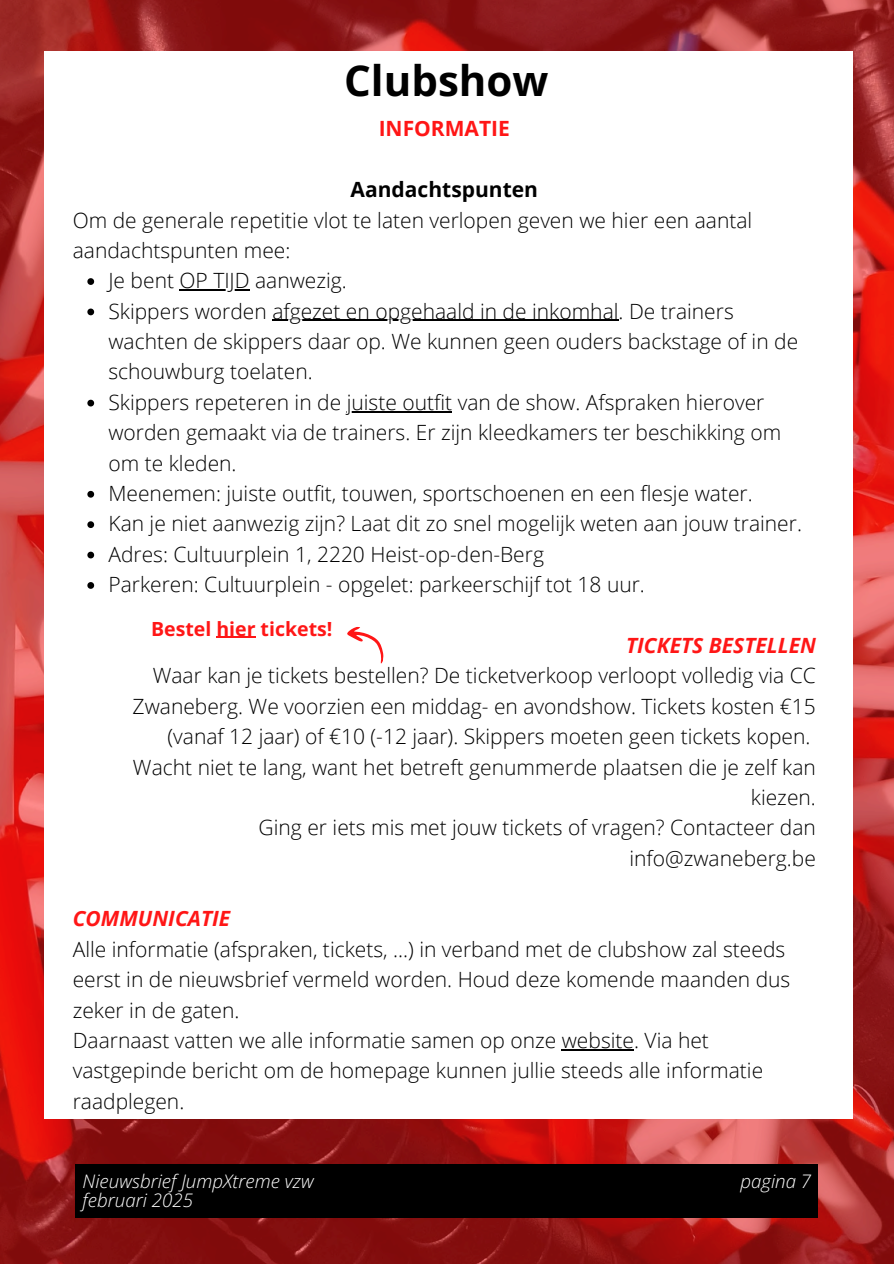
<style>
.page{position:relative;width:894px;height:1264px;background:#fff}
.page>*{position:absolute;margin:0;border:0;box-sizing:border-box;transform-origin:0 0}
.t1{font:700 42px "Open Sans";color:#000}
.t2{font:300 21px/30.3px "Open Sans";color:#000}
.t3{font:700 21px "Open Sans";color:#ff1616}
.t4{font:700 19.5px "Open Sans";color:#ff1616}
.t5{font:italic 300 18.6px "Open Sans";color:#fff}
.s1{font-weight:700}
.s2{font-weight:700;font-style:italic;color:#ff1616}
</style>
<div class="page">
<img style="left:0;top:0;width:893px;height:1263px">
<div style="left:75px;top:1163px;width:743px;height:54px;background:#000"></div>
<div style="left:44px;top:51px;width:808px;height:1067px;background:#fff"></div>
<svg style="left:87px;top:278px;width:7px;height:7px"></svg>
<hr style="left:179px;top:289px;width:70px;height:1px;background:#000">
<svg style="left:87px;top:308px;width:7px;height:7px"></svg>
<hr style="left:272px;top:320px;width:346px;height:1px;background:#000">
<svg style="left:87px;top:400px;width:7px;height:6px"></svg>
<hr style="left:346px;top:411px;width:106px;height:1px;background:#000">
<svg style="left:87px;top:491px;width:7px;height:6px"></svg>
<svg style="left:87px;top:521px;width:7px;height:7px"></svg>
<svg style="left:87px;top:551px;width:7px;height:7px"></svg>
<svg style="left:87px;top:582px;width:7px;height:7px"></svg>
<hr style="left:561px;top:1049px;width:73px;height:1px;background:#000">
<hr style="left:216px;top:636px;width:39px;height:2px;background:#ff1616">
<svg style="left:347px;top:626px;width:37px;height:38px"></svg>
<p class="t1" style="left:344px;top:51px;width:206px">Clubshow</p>
<h4 class="t3" style="left:378px;top:114px;width:133px">INFORMATIE</h4>
<p class="t2" style="left:73px;top:174px;width:680px;text-indent:278px"><span class="s1">Aandachtspunten<br></span>Om de generale repetitie vlot te laten verlopen geven we hier een aantal aandachtspunten mee:</p>
<p class="t2" style="left:108px;top:265px;width:240px">Je bent OP TIJD aanwezig.</p>
<p class="t2" style="left:108px;top:295px;width:626px">Skippers worden afgezet en opgehaald in de inkomhal. De trainers</p>
<p class="t2" style="left:108px;top:326px;width:691px">wachten de skippers daar op. We kunnen geen ouders backstage of in de schouwburg toelaten.<br>Skippers repeteren in de juiste outfit van de show. Afspraken hierover</p>
<p class="t2" style="left:108px;top:417px;width:674px">worden gemaakt via de trainers. Er zijn kleedkamers ter beschikking om om te kleden.<br>Meenemen: juiste outfit, touwen, sportschoenen en een flesje water.</p>
<p class="t2" style="left:108px;top:508px;width:694px">Kan je niet aanwezig zijn? Laat dit zo snel mogelijk weten aan jouw trainer.</p>
<p class="t2" style="left:108px;top:538px;width:437px">Adres: Cultuurplein 1, 2220 Heist-op-den-Berg</p>
<h4 class="t2" style="left:108px;top:569px;width:538px">Parkeren: Cultuurplein - opgelet: parkeerschijf tot 18 uur.</h4>
<p class="t4" style="left:151px;top:615px;width:183px">Bestel hier tickets!</p>
<h4 class="t2" style="left:133px;top:629px;width:684px;text-align:right"><span class="s2">TICKETS BESTELLEN<br></span>Waar kan je tickets bestellen? De ticketverkoop verloopt volledig via CC Zwaneberg. We voorzien een middag- en avondshow. Tickets kosten €15 (vanaf 12 jaar) of €10 (-12 jaar). Skippers moeten geen tickets kopen.<br>Wacht niet te lang, want het betreft genummerde plaatsen die je zelf kan kiezen.<br>Ging er iets mis met jouw tickets of vragen? Contacteer dan info@zwaneberg.be</h4>
<h3 class="t2" style="left:73px;top:903px;width:719px"><span class="s2">COMMUNICATIE<br></span>Alle informatie (afspraken, tickets, ...) in verband met de clubshow zal steeds eerst in de nieuwsbrief vermeld worden. Houd deze komende maanden dus zeker in de gaten.<br>Daarnaast vatten we alle informatie samen op onze website. Via het vastgepinde bericht om de homepage kunnen jullie steeds alle informatie raadplegen.</h3>
<p class="t5" style="left:83px;top:1168px;width:232px">Nieuwsbrief JumpXtreme vzw</p>
<h1 class="t5" style="left:83px;top:1187px;width:112px">februari 2025</h1>
<h2 class="t5" style="left:740px;top:1168px;width:72px">pagina 7</h2>
</div>
